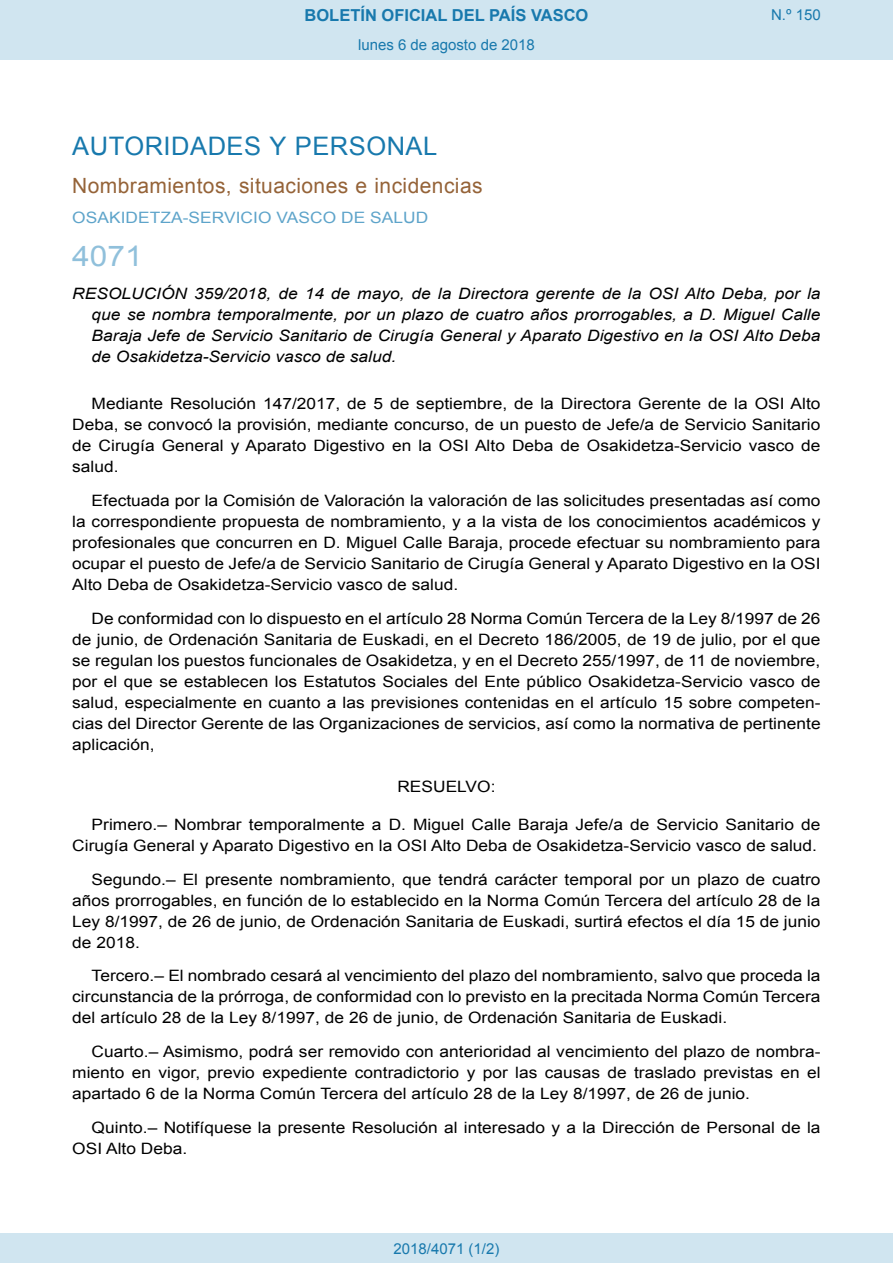
<style>
.page{position:relative;width:893px;height:1263px;background:#fff}
.page>*{position:absolute;margin:0;border:0;box-sizing:border-box;transform-origin:0 0}
.BOPVOrden{font:28.5px "Arial";color:#90c0db;scale:1.11 1}
.BOPVSeccion{font:25.5px "Arial";letter-spacing:.02em;color:#1879ad}
.BOPVSubseccion{font:21px "Arial";letter-spacing:.02em;color:#956338}
.t1{font:700 16.5px "Arial";color:#1879ad}
.BOPVDetalle{font:15.6px/21px "Arial";color:#000;text-align:justify;scale:1.11 1}
.BOPVTitulo{font:italic 15.6px/21px "Arial";color:#000;text-align:justify;scale:1.11 1}
.BOPVOrganismo{font:15.6px "Arial";letter-spacing:.005em;color:#5ea4ca;scale:1.11 1}
.BOPVClave{font:15.6px "Arial";color:#000;scale:1.11 1}
.Paginacion_Centro{font:15px "Arial";color:#1879ad}
</style>
<div class="page">
<div style="left:0;top:0;width:893px;height:60px;background:#d0e5f0"></div>
<div style="left:0;top:1233px;width:893px;height:30px;background:#d0e5f0"></div>
<p class="t1" style="left:305px;top:4px;width:285px">BOLETÍN OFICIAL DEL PAÍS VASCO</p>
<p class="Paginacion_Centro" style="left:358px;top:35px;width:178px">lunes 6 de agosto de 2018</p>
<p class="Paginacion_Centro" style="left:771px;top:5px;width:51px">N.º 150</p>
<p class="BOPVSeccion" style="left:72px;top:129px;width:367px">AUTORIDADES Y PERSONAL</p>
<p class="BOPVSubseccion" style="left:72px;top:171px;width:412px">Nombramientos, situaciones e incidencias</p>
<p class="BOPVOrganismo" style="left:72px;top:207px;width:322px">OSAKIDETZA-SERVICIO VASCO DE SALUD</p>
<p class="BOPVOrden" style="left:72px;top:237px;width:65px">4071</p>
<p class="BOPVTitulo" style="left:92px;top:284px;width:658px;text-indent:-19px">RESOLUCIÓN 359/2018, de 14 de mayo, de la Directora gerente de la OSI Alto Deba, por la que se nombra temporalmente, por un plazo de cuatro años prorrogables, a D. Miguel Calle Baraja Jefe de Servicio Sanitario de Cirugía General y Aparato Digestivo en la OSI Alto Deba de Osakidetza-Servicio vasco de salud.</p>
<p class="BOPVDetalle" style="left:72px;top:393px;width:676px;text-indent:19px">Mediante Resolución 147/2017, de 5 de septiembre, de la Directora Gerente de la OSI Alto Deba, se convocó la provisión, mediante concurso, de un puesto de Jefe/a de Servicio Sanitario de Cirugía General y Aparato Digestivo en la OSI Alto Deba de Osakidetza-Servicio vasco de salud.</p>
<p class="BOPVDetalle" style="left:72px;top:490px;width:676px;text-indent:19px">Efectuada por la Comisión de Valoración la valoración de las solicitudes presentadas así como la correspondiente propuesta de nombramiento, y a la vista de los conocimientos académicos y profesionales que concurren en D. Miguel Calle Baraja, procede efectuar su nombramiento para ocupar el puesto de Jefe/a de Servicio Sanitario de Cirugía General y Aparato Digestivo en la OSI Alto Deba de Osakidetza-Servicio vasco de salud.</p>
<p class="BOPVDetalle" style="left:72px;top:608px;width:676px;text-indent:19px">De conformidad con lo dispuesto en el artículo 28 Norma Común Tercera de la Ley 8/1997 de 26 de junio, de Ordenación Sanitaria de Euskadi, en el Decreto 186/2005, de 19 de julio, por el que se regulan los puestos funcionales de Osakidetza, y en el Decreto 255/1997, de 11 de noviembre, por el que se establecen los Estatutos Sociales del Ente público Osakidetza-Servicio vasco de salud, especialmente en cuanto a las previsiones contenidas en el artículo 15 sobre competen&shy;cias del Director Gerente de las Organizaciones de servicios, así como la normativa de pertinente aplicación,</p>
<p class="BOPVClave" style="left:397px;top:776px;width:90px">RESUELVO:</p>
<p class="BOPVDetalle" style="left:72px;top:814px;width:676px;text-align:right">Primero.– Nombrar temporalmente a D. Miguel Calle Baraja Jefe/a de Servicio Sanitario de<br>Cirugía General y Aparato Digestivo en la OSI Alto Deba de Osakidetza-Servicio vasco de salud.</p>
<p class="BOPVDetalle" style="left:72px;top:869px;width:676px;text-indent:19px">Segundo.– El presente nombramiento, que tendrá carácter temporal por un plazo de cuatro años prorrogables, en función de lo establecido en la Norma Común Tercera del artículo 28 de la Ley 8/1997, de 26 de junio, de Ordenación Sanitaria de Euskadi, surtirá efectos el día 15 de junio de 2018.</p>
<p class="BOPVDetalle" style="left:72px;top:965px;width:676px;text-indent:19px">Tercero.– El nombrado cesará al vencimiento del plazo del nombramiento, salvo que proceda la circunstancia de la prórroga, de conformidad con lo previsto en la precitada Norma Común Tercera del artículo 28 de la Ley 8/1997, de 26 de junio, de Ordenación Sanitaria de Euskadi.</p>
<p class="BOPVDetalle" style="left:72px;top:1041px;width:676px;text-indent:19px">Cuarto.– Asimismo, podrá ser removido con anterioridad al vencimiento del plazo de nombra&shy;miento en vigor, previo expediente contradictorio y por las causas de traslado previstas en el apartado 6 de la Norma Común Tercera del artículo 28 de la Ley 8/1997, de 26 de junio.</p>
<p class="BOPVDetalle" style="left:72px;top:1117px;width:676px;text-indent:19px">Quinto.– Notifíquese la presente Resolución al interesado y a la Dirección de Personal de la<br>OSI Alto Deba.</p>
<p class="Paginacion_Centro" style="left:393px;top:1238px;width:107px">2018/4071 (1/2)</p>
</div>
